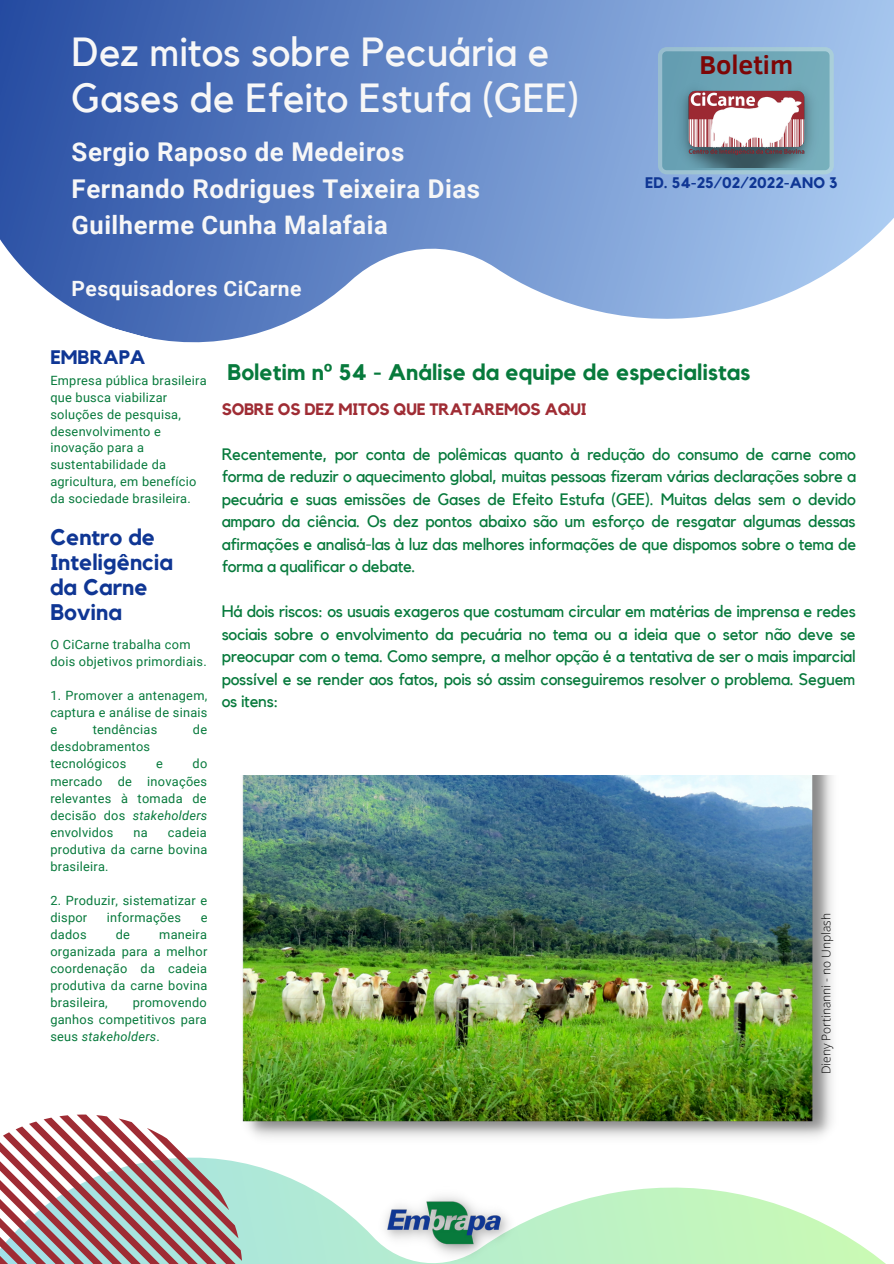
<style>
.page{position:relative;width:894px;height:1264px;background:#fff}
.page>*{position:absolute;margin:0;border:0;box-sizing:border-box;transform-origin:0 0}
.t1{font:40.5px/46.2px "Kollektif";color:#f7f7f7}
.t2{font:700 26.55px "Clear Sans";color:#7d0606}
.t3{font:700 25.8px "Roboto";letter-spacing:.02em;color:#f7f7f7}
.t4{font:700 25.5px "Roboto";letter-spacing:.02em;color:#f7f7f7}
.t5{font:700 22.5px "Kollektif";color:#077a3c}
.t6{font:700 22.5px/24.8px "Kollektif";color:#0f3694}
.t7{font:700 21px "Roboto";letter-spacing:.02em;color:#f7f7f7}
.t8{font:700 19.5px "Kollektif";color:#0f3694}
.t9{font:16.5px/22.5px "Kollektif";letter-spacing:-.015em;color:#077a3c;text-align:justify}
.t10{font:700 16.5px "Kollektif";letter-spacing:-.015em;color:#9f2c34}
.t11{font:700 15.3px "Kollektif";color:#0f3694}
.t12{font:12.75px/17px "Roboto";letter-spacing:.02em;color:#077a3c;text-align:justify}
.t13{font:300 12px "Open Sans";color:#000}
.s1{font-style:italic}
.s2{font-family:"Noto Sans"}
</style>
<div class="page">
<svg style="left:0;top:0;width:893px;height:343px;background:#7b99cf"></svg>
<svg style="left:242px;top:1163px;width:643px;height:100px"></svg>
<svg style="left:0;top:1114px;width:242px;height:149px"></svg>
<img style="left:376px;top:1186px;width:141px;height:77px">
<svg style="left:657px;top:47px;width:176px;height:127px;background:#7cafbf"></svg>
<img style="left:664px;top:79px;width:163px;height:89px">
<img style="left:238px;top:776px;width:594px;height:370px">
<p class="t1" style="left:72px;top:30px;width:509px">Dez mitos sobre Pecuária e<br>Gases de Efeito Estufa (GEE)</p>
<p class="t3" style="left:72px;top:137px;width:334px">Sergio Raposo de Medeiros</p>
<p class="t3" style="left:72px;top:174px;width:410px">Fernando Rodrigues Teixeira Dias</p>
<p class="t4" style="left:72px;top:211px;width:317px">Guilherme Cunha Malafaia</p>
<p class="t7" style="left:72px;top:277px;width:231px">Pesquisadores CiCarne</p>
<p class="t2" style="left:699px;top:45px;width:95px">Boletim</p>
<p class="t11" style="left:645px;top:176px;width:194px">ED. 54-25/02/2022-ANO 3</p>
<p class="t8" style="left:50px;top:348px;width:97px">EMBRAPA</p>
<p class="t12" style="left:50px;top:372px;width:158px;text-align:left">Empresa pública brasileira que busca viabilizar soluções de pesquisa, desenvolvimento e inovação para a sustentabilidade da agricultura, em benefício da sociedade brasileira.</p>
<p class="t6" style="left:50px;top:526px;width:124px">Centro de<br>Inteligência</p>
<p class="t6" style="left:50px;top:575px;width:99px">da Carne<br>Bovina</p>
<p class="t12" style="left:50px;top:636px;width:158px">O CiCarne trabalha com dois objetivos primordiais.</p>
<p class="t12" style="left:50px;top:687px;width:159px">1. Promover a antenagem, captura e análise de sinais e</p>
<p class="t12" style="left:93px;top:721px;width:66px">tendências</p>
<p class="t12" style="left:193px;top:721px;width:16px">de</p>
<p class="t12" style="left:50px;top:738px;width:101px">desdobramentos tecnológicos</p>
<p class="t12" style="left:50px;top:755px;width:158px;text-indent:142px">do mercado de inovações relevantes à tomada de decisão dos <span class="s1">stakeholders </span>envolvidos</p>
<p class="t12" style="left:156px;top:755px;width:8px">e</p>
<p class="t12" style="left:50px;top:823px;width:158px;text-indent:118px">cadeia produtiva da carne bovina brasileira.</p>
<p class="t12" style="left:50px;top:891px;width:158px">2. Produzir, sistematizar e dispor</p>
<p class="t12" style="left:133px;top:823px;width:16px">na</p>
<p class="t12" style="left:107px;top:908px;width:76px">informações</p>
<p class="t12" style="left:201px;top:908px;width:8px">e</p>
<p class="t12" style="left:50px;top:925px;width:38px">dados</p>
<p class="t12" style="left:116px;top:925px;width:16px">de</p>
<p class="t12" style="left:50px;top:925px;width:158px;text-indent:109px">maneira organizada para a melhor coordenação da cadeia produtiva da carne bovina brasileira,</p>
<p class="t12" style="left:50px;top:993px;width:158px;text-indent:82px">promovendo ganhos competitivos para seus <span class="s1">stakeholders</span>.</p>
<p class="t5" style="left:227px;top:362px;width:524px">Boletim n<span class="s2">º</span> 54 - Análise da equipe de especialistas</p>
<p class="t10" style="left:222px;top:401px;width:366px">SOBRE OS DEZ MITOS QUE TRATAREMOS AQUI</p>
<p class="t9" style="left:222px;top:443px;width:636px">Recentemente, por conta de polêmicas quanto à redução do consumo de carne como forma de reduzir o aquecimento global, muitas pessoas fizeram várias declarações sobre a pecuária e suas emissões de Gases de Efeito Estufa (GEE). Muitas delas sem o devido amparo da ciência. Os dez pontos abaixo são um esforço de resgatar algumas dessas afirmações e analisá-las à luz das melhores informações de que dispomos sobre o tema de forma a qualificar o debate.</p>
<p class="t9" style="left:222px;top:601px;width:635px">Há dois riscos: os usuais exageros que costumam circular em matérias de imprensa e redes sociais sobre o envolvimento da pecuária no tema ou a ideia que o setor não deve se preocupar com o tema. Como sempre, a melhor opção é a tentativa de ser o mais imparcial possível e se render aos fatos, pois só assim conseguiremos resolver o problema. Seguem os itens:</p>
<p class="t13" style="left:817px;top:1074px;width:163px;rotate:-90deg">Dieny Portinanni - no Unplash</p>
</div>
